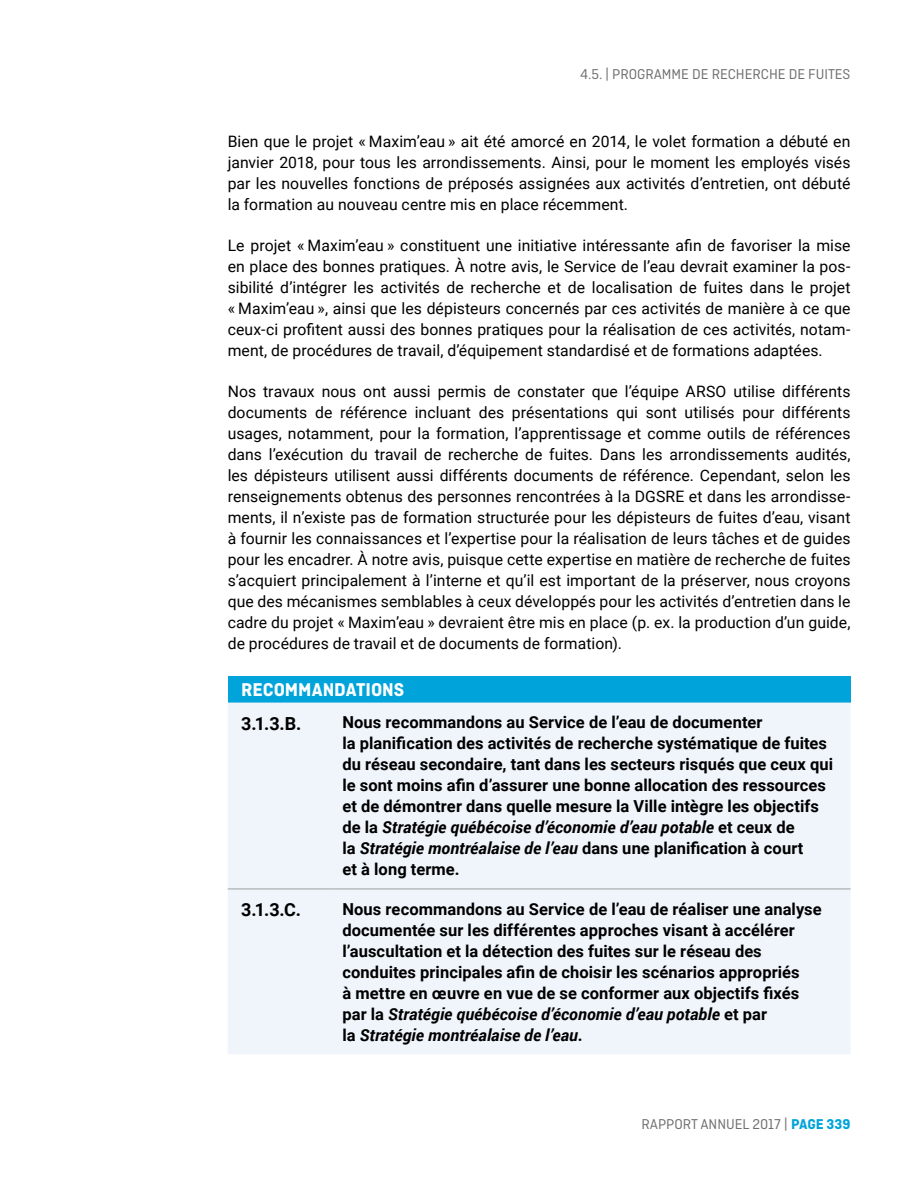
<style>
.page{position:relative;width:918px;height:1188px;background:#fff}
.page>*{position:absolute;margin:0;border:0;box-sizing:border-box;transform-origin:0 0}
.t1{font:700 19.5px "Ciutadella";letter-spacing:-.005em;color:#fff}
.t2{font:700 18px "Roboto";color:#000}
.t3{font:700 16.5px/21px "Roboto";letter-spacing:.005em;color:#000}
.t4{font:15.75px/21px "Roboto";letter-spacing:.005em;color:#000;text-align:justify}
.t5{font:15px "Ciutadella";color:#706f6f}
.s1{font-style:italic}
.s2{font-weight:700;color:#00a4da}
</style>
<div class="page">
<div style="left:228px;top:676px;width:623px;height:27px;background:#00a4da"></div>
<div style="left:228px;top:703px;width:623px;height:351px;background:#eff5fb"></div>
<hr style="left:228px;top:889px;width:101px;height:1px;background:#9f9f9f">
<hr style="left:329px;top:889px;width:522px;height:1px;background:#9f9f9f">
<p class="t5" style="left:580px;top:66px;width:272px">4.5. | PROGRAMME DE RECHERCHE DE FUITES</p>
<p class="t4" style="left:228px;top:130px;width:624px">Bien que le projet « Maxim’eau » ait été amorcé en 2014, le volet formation a débuté en janvier 2018, pour tous les arrondissements. Ainsi, pour le moment les employés visés par les nouvelles fonctions de préposés assignées aux activités d’entretien, ont débuté la formation au nouveau centre mis en place récemment.</p>
<p class="t4" style="left:228px;top:234px;width:624px">Le projet « Maxim’eau » constituent une initiative intéressante afin de favoriser la mise en place des bonnes pratiques. À notre avis, le Service de l’eau devrait examiner la pos&shy;sibilité d’intégrer les activités de recherche et de localisation de fuites dans le projet « Maxim’eau », ainsi que les dépisteurs concernés par ces activités de manière à ce que ceux-ci profitent aussi des bonnes pratiques pour la réalisation de ces activités, notam&shy;ment, de procédures de travail, d’équipement standardisé et de formations adaptées.</p>
<p class="t4" style="left:228px;top:381px;width:624px">Nos travaux nous ont aussi permis de constater que l’équipe ARSO utilise différents documents de référence incluant des présentations qui sont utilisés pour différents usages, notamment, pour la formation, l’apprentissage et comme outils de références dans l’exécution du travail de recherche de fuites. Dans les arrondissements audités, les dépisteurs utilisent aussi différents documents de référence. Cependant, selon les renseignements obtenus des personnes rencontrées à la DGSRE et dans les arrondisse&shy;ments, il n’existe pas de formation structurée pour les dépisteurs de fuites d’eau, visant à fournir les connaissances et l’expertise pour la réalisation de leurs tâches et de guides pour les encadrer. À notre avis, puisque cette expertise en matière de recherche de fuites s’acquiert principalement à l’interne et qu’il est important de la préserver, nous croyons que des mécanismes semblables à ceux développés pour les activités d’entretien dans le cadre du projet « Maxim’eau » devraient être mis en place (p. ex. la production d’un guide, de procédures de travail et de documents de formation).</p>
<p class="t1" style="left:241px;top:679px;width:165px">RECOMMANDATIONS</p>
<p class="t2" style="left:241px;top:711px;width:62px">3.1.3.B.</p>
<p class="t3" style="left:342px;top:711px;width:492px">Nous recommandons au Service de l’eau de documenter<br>la planification des activités de recherche systématique de fuites du réseau secondaire, tant dans les secteurs risqués que ceux qui le sont moins afin d’assurer une bonne allocation des ressources et de démontrer dans quelle mesure la Ville intègre les objectifs de la <span class="s1">Stratégie québécoise d’économie d’eau potable</span> et ceux de<br>la <span class="s1">Stratégie montréalaise de l’eau</span> dans une planification à court<br>et à long terme.</p>
<p class="t2" style="left:241px;top:897px;width:61px">3.1.3.C.</p>
<p class="t3" style="left:342px;top:898px;width:481px">Nous recommandons au Service de l’eau de réaliser une analyse documentée sur les différentes approches visant à accélérer l’auscultation et la détection des fuites sur le réseau des conduites principales afin de choisir les scénarios appropriés<br>à mettre en œuvre en vue de se conformer aux objectifs fixés par la <span class="s1">Stratégie québécoise d’économie d’eau potable</span> et par<br>la <span class="s1">Stratégie montréalaise de l’eau</span>.</p>
<p class="t5" style="left:641px;top:1116px;width:211px">RAPPORT ANNUEL 2017 | <span class="s2">PAGE 339</span></p>
</div>
